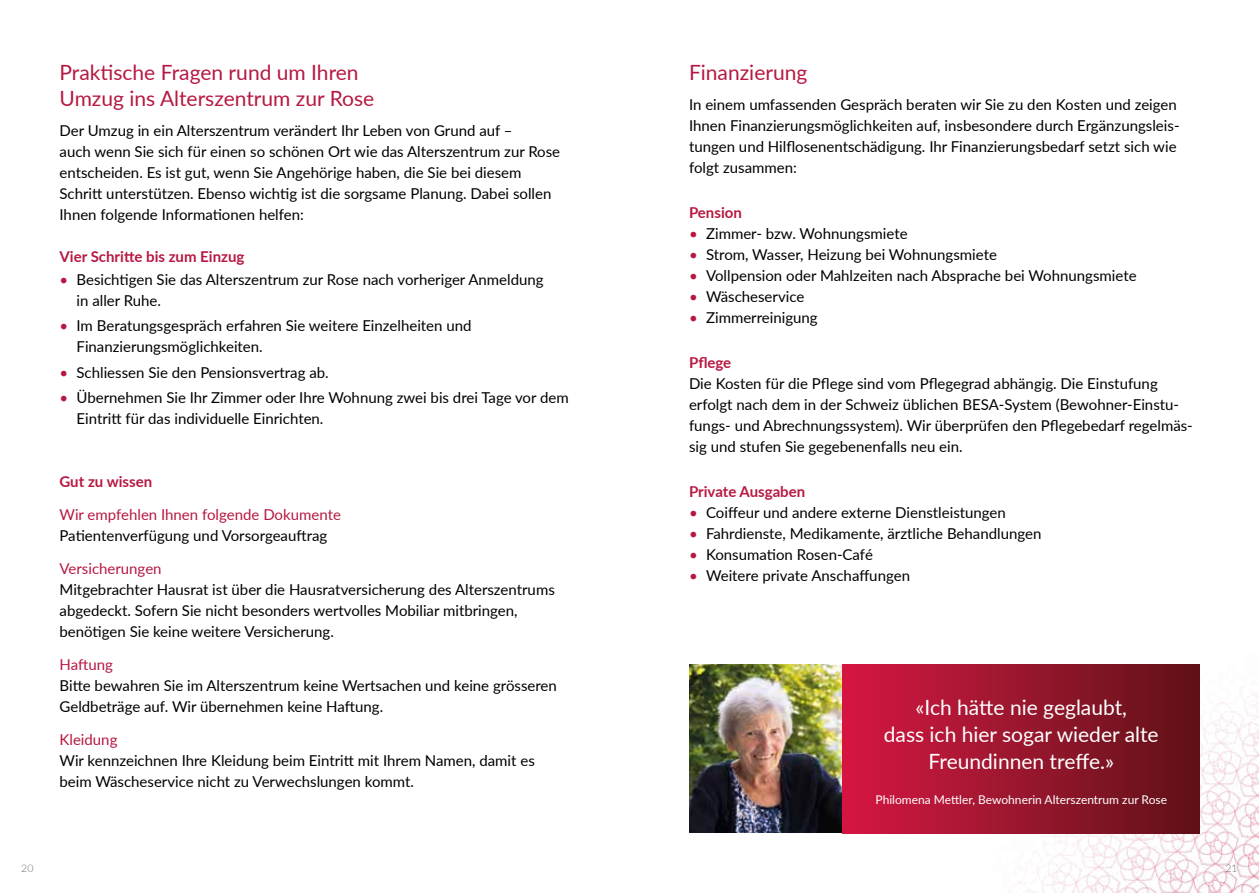
<style>
.page{position:relative;width:1259px;height:893px;background:#fff}
.page>*{position:absolute;margin:0;border:0;box-sizing:border-box;transform-origin:0 0}
.t1{font:21px/25.5px "Lato";color:#b71841}
.t2{font:21px/27px "Lato";color:#fff;text-align:center}
.t3{font:15px/21px "Lato";color:#000}
.t4{font:700 15px "Lato";color:#b71841}
.t5{font:15px "Lato";color:#b71841}
.t6{font:12px "Lato";color:#fff}
.t7{font:300 10.5px "Lato";color:#6e6e6e}
.s1{color:#b71841}
</style>
<div class="page">
<img style="left:956px;top:664px;width:303px;height:229px">
<img style="left:690px;top:664px;width:153px;height:169px">
<div style="left:843px;top:665px;width:356px;height:168px;background:linear-gradient(to right,#d51843,#5f1218)"></div>
<h1 class="t1" style="left:60px;top:59px;width:316px">Praktische Fragen rund um Ihren<br>Umzug ins Alterszentrum zur Rose</h1>
<p class="t3" style="left:60px;top:119px;width:502px">Der Umzug in ein Alterszentrum verändert Ihr Leben von Grund auf –<br>auch wenn Sie sich für einen so schönen Ort wie das Alterszentrum zur Rose entscheiden. Es ist gut, wenn Sie Angehörige haben, die Sie bei diesem Schritt unterstützen. Ebenso wichtig ist die sorgsame Planung. Dabei sollen Ihnen folgende Informationen helfen:</p>
<p class="t4" style="left:60px;top:245px;width:186px">Vier Schritte bis zum Einzug</p>
<p class="t3" style="left:77px;top:268px;width:468px;text-indent:-17px"><span class="s1">•</span> Besichtigen Sie das Alterszentrum zur Rose nach vorheriger Anmeldung in aller Ruhe.</p>
<p class="t3" style="left:77px;top:315px;width:396px;text-indent:-17px"><span class="s1">•</span> Im Beratungsgespräch erfahren Sie weitere Einzelheiten und<br>Finanzierungsmöglichkeiten.</p>
<p class="t3" style="left:60px;top:361px;width:271px"><span class="s1">•</span> Schliessen Sie den Pensionsvertrag ab.</p>
<p class="t3" style="left:77px;top:386px;width:494px;text-indent:-17px"><span class="s1">•</span> Übernehmen Sie Ihr Zimmer oder Ihre Wohnung zwei bis drei Tage vor dem<br>Eintritt für das individuelle Einrichten.</p>
<p class="t4" style="left:60px;top:470px;width:94px">Gut zu wissen</p>
<p class="t5" style="left:60px;top:504px;width:283px">Wir empfehlen Ihnen folgende Dokumente</p>
<p class="t3" style="left:60px;top:524px;width:269px">Patientenverfügung und Vorsorgeauftrag</p>
<p class="t5" style="left:60px;top:558px;width:104px">Versicherungen</p>
<p class="t3" style="left:60px;top:578px;width:497px">Mitgebrachter Hausrat ist über die Hausratversicherung des Alterszentrums abgedeckt. Sofern Sie nicht besonders wertvolles Mobiliar mitbringen, benötigen Sie keine weitere Versicherung.</p>
<p class="t5" style="left:60px;top:654px;width:55px">Haftung</p>
<p class="t3" style="left:60px;top:674px;width:499px">Bitte bewahren Sie im Alterszentrum keine Wertsachen und keine grösseren<br>Geldbeträge auf. Wir übernehmen keine Haftung.</p>
<p class="t5" style="left:60px;top:729px;width:59px">Kleidung</p>
<p class="t3" style="left:60px;top:749px;width:477px">Wir kennzeichnen Ihre Kleidung beim Eintritt mit Ihrem Namen, damit es beim Wäscheservice nicht zu Verwechslungen kommt.</p>
<h1 class="t1" style="left:689px;top:59px;width:120px">Finanzierung</h1>
<p class="t3" style="left:689px;top:94px;width:492px">In einem umfassenden Gespräch beraten wir Sie zu den Kosten und zeigen Ihnen Finanzierungsmöglichkeiten auf, insbesondere durch Ergänzungsleis&shy;tungen und Hilflosenentschädigung. Ihr Finanzierungsbedarf setzt sich wie folgt zusammen:</p>
<p class="t4" style="left:689px;top:202px;width:54px">Pension</p>
<p class="t3" style="left:689px;top:223px;width:220px"><span class="s1">•</span> Zimmer- bzw. Wohnungsmiete</p>
<p class="t3" style="left:689px;top:244px;width:309px"><span class="s1">•</span> Strom, Wasser, Heizung bei Wohnungsmiete</p>
<p class="t3" style="left:689px;top:265px;width:449px"><span class="s1">•</span> Vollpension oder Mahlzeiten nach Absprache bei Wohnungsmiete</p>
<p class="t3" style="left:689px;top:286px;width:117px"><span class="s1">•</span> Wäscheservice</p>
<p class="t3" style="left:689px;top:307px;width:130px"><span class="s1">•</span> Zimmerreinigung</p>
<p class="t4" style="left:689px;top:352px;width:44px">Pflege</p>
<p class="t3" style="left:689px;top:373px;width:505px">Die Kosten für die Pflege sind vom Pflegegrad abhängig. Die Einstufung erfolgt nach dem in der Schweiz üblichen BESA-System (Bewohner-Einstu&shy;fungs- und Abrechnungssystem). Wir überprüfen den Pflegebedarf regelmäs&shy;sig und stufen Sie gegebenenfalls neu ein.</p>
<p class="t4" style="left:689px;top:481px;width:118px">Private Ausgaben</p>
<p class="t3" style="left:689px;top:502px;width:318px"><span class="s1">•</span> Coiffeur und andere externe Dienstleistungen</p>
<p class="t3" style="left:689px;top:523px;width:354px"><span class="s1">•</span> Fahrdienste, Medikamente, ärztliche Behandlungen</p>
<p class="t3" style="left:689px;top:544px;width:185px"><span class="s1">•</span> Konsumation Rosen-Café</p>
<p class="t3" style="left:689px;top:565px;width:222px"><span class="s1">•</span> Weitere private Anschaffungen</p>
<h1 class="t2" style="left:884px;top:693px;width:276px">«Ich hätte nie geglaubt,<br>dass ich hier sogar wieder alte<br>Freundinnen treffe.»</h1>
<p class="t6" style="left:875px;top:791px;width:293px">Philomena Mettler, Bewohnerin Alterszentrum zur Rose</p>
<p class="t7" style="left:21px;top:861px;width:14px">20</p>
<p class="t7" style="left:1225px;top:861px;width:14px">21</p>
</div>
